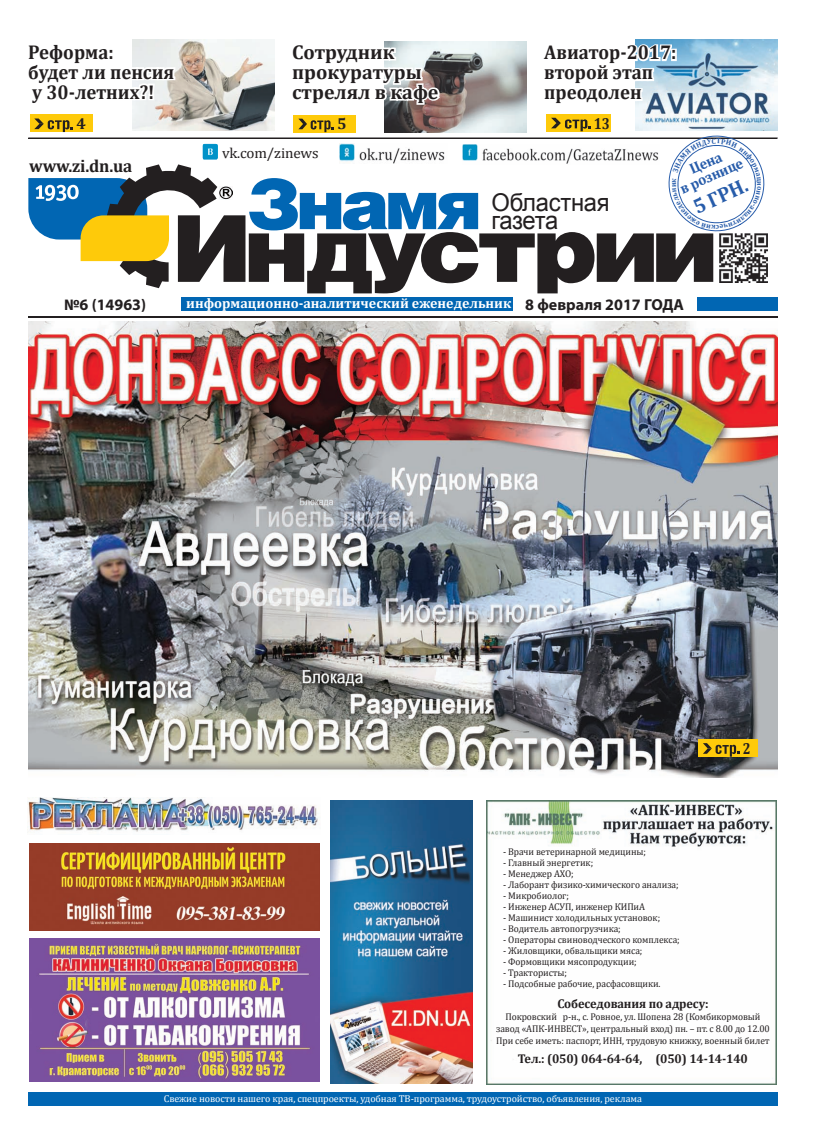
<style>
.page{position:relative;width:820px;height:1134px;background:#fff}
.page>*{position:absolute;margin:0;border:0;box-sizing:border-box;transform-origin:0 0}
.t1{font:24.5px/18px "Arial";letter-spacing:-.01em;color:#231f20}
.t2{font:700 20.6px "Cambria";color:#275caa}
.t3{font:700 20px/20px "Cambria";color:#231f20;scale:.94 1}
.t4{font:700 20px/20px "Cambria";color:#231f20}
.t5{font:700 17.6px "Cambria";letter-spacing:-.01em;color:#231f20}
.t6{font:700 16px "Myriad Pro";color:#231f20}
.t7{font:700 16px "Cambria";color:#231f20}
.t8{font:700 16px "Cambria";color:#231f20;scale:.86 1}
.t9{font:700 16px "Cambria";color:#231f20;scale:.84 1}
.t10{font:14.7px "Cambria";letter-spacing:-.01em;color:#231f20}
.t11{font:700 14.7px/14px "Cambria";color:#275caa;text-align:center}
.t12{font:700 14px "Cambria";color:#fff}
.t13{font:700 12.7px "Cambria";letter-spacing:-.01em;color:#231f20}
.t14{font:10px "Cambria";letter-spacing:-.01em;color:#fff}
.t15{font:9.8px/12px "Cambria";letter-spacing:-.01em;color:#231f20;text-align:center}
.t16{font:700 7.5px "Cambria";color:#275caa}
.s1{font-family:"Myriad Pro";font-size:16px;color:#231f20}
</style>
<div class="page">
<img style="left:132px;top:40px;width:142px;height:78px">
<img style="left:384px;top:41px;width:142px;height:77px">
<svg style="left:384px;top:42px;width:58px;height:65px"></svg>
<div style="left:152px;top:298px;width:625px;height:13px;background:#0166b3"></div>
<div style="left:512px;top:297px;width:184px;height:14px;background:#fff"></div>
<div style="left:29px;top:298px;width:152px;height:13px;background:#fff"></div>
<hr style="left:28px;top:316px;width:749px;height:1px;background:#231f20">
<div style="left:28px;top:1092px;width:749px;height:13px;background:#0166b3"></div>
<div style="left:30px;top:115px;width:63px;height:17px;background:#feca0a"></div>
<div style="left:293px;top:115px;width:63px;height:17px;background:#feca0a"></div>
<div style="left:545px;top:114px;width:65px;height:17px;background:#feca0a"></div>
<img style="left:635px;top:40px;width:142px;height:78px">
<svg style="left:635px;top:42px;width:41px;height:65px"></svg>
<svg style="left:132px;top:41px;width:46px;height:65px"></svg>
<img style="left:486px;top:801px;width:290px;height:283px">
<img style="left:29px;top:939px;width:290px;height:143px">
<img style="left:29px;top:844px;width:290px;height:87px">
<img style="left:330px;top:800px;width:142px;height:284px">
<img style="left:28px;top:797px;width:290px;height:35px">
<img style="left:28px;top:322px;width:749px;height:455px">
<div style="left:697px;top:739px;width:60px;height:18px;background:#feca0a"></div>
<svg style="left:703px;top:743px;width:36px;height:14px"></svg>
<svg style="left:28px;top:118px;width:749px;height:175px"></svg>
<p class="t3" style="left:28px;top:41px;width:157px">Реформа:<br>будет ли пенсия у 30-летних?!</p>
<p class="t4" style="left:292px;top:41px;width:148px">Сотрудник прокуратуры стрелял в кафе</p>
<p class="t3" style="left:544px;top:42px;width:142px">Авиатор-2017: второй этап преодолен</p>
<p class="t7" style="left:76px;top:112px;width:11px">4</p>
<p class="t7" style="left:337px;top:112px;width:11px">5</p>
<p class="t8" style="left:593px;top:112px;width:20px">13</p>
<p class="t5" style="left:29px;top:154px;width:104px">www.zi.dn.ua</p>
<p class="t10" style="left:222px;top:145px;width:98px">vk.com/zinews</p>
<p class="t1" style="left:491px;top:194px;width:120px">Областная газета</p>
<p class="t11" style="left:671px;top:170px;width:69px;rotate:-24deg">Цена<br>в рознице</p>
<p class="t2" style="left:688px;top:194px;width:59px;rotate:-24deg">5 ГРН.</p>
<p class="t16" style="left:764px;top:181px;width:6px;rotate:90deg">и</p>
<p class="t6" style="left:64px;top:295px;width:84px">№6 (14963)</p>
<p class="t12" style="left:186px;top:294px;width:499px">информационно-аналитический еженедельник <span class="s1">8 февраля 2017 ГОДА</span></p>
<p class="t9" style="left:742px;top:737px;width:11px">2</p>
<p class="t15" style="left:503px;top:846px;width:144px">- Врачи ветеринарной медицины;</p>
<p class="t15" style="left:503px;top:857px;width:92px">- Главный энергетик;</p>
<p class="t15" style="left:503px;top:868px;width:72px">- Менеджер АХО;</p>
<p class="t15" style="left:503px;top:879px;width:177px">- Лаборант физико-химического анализа;</p>
<p class="t15" style="left:503px;top:890px;width:67px">- Микробиолог;</p>
<p class="t15" style="left:503px;top:901px;width:143px">- Инженер АСУП, инженер КИПиА</p>
<p class="t15" style="left:503px;top:912px;width:158px">- Машинист холодильных установок;</p>
<p class="t15" style="left:503px;top:923px;width:119px">- Водитель автопогрузчика;</p>
<p class="t15" style="left:503px;top:934px;width:178px">- Операторы свиноводческого комплекса;</p>
<p class="t15" style="left:503px;top:945px;width:141px">- Жиловщики, обвальщики мяса;</p>
<p class="t15" style="left:503px;top:956px;width:135px">- Формовщики мясопродукции;</p>
<p class="t15" style="left:503px;top:967px;width:65px">- Трактористы;</p>
<p class="t15" style="left:503px;top:978px;width:159px">- Подсобные рабочие, расфасовщики.</p>
<p class="t13" style="left:557px;top:995px;width:153px">Собеседования по адресу:</p>
<p class="t15" style="left:496px;top:1011px;width:275px">Покровский р-н., с. Ровное, ул. Шопена 28 (Комбикормовый завод «АПК-ИНВЕСТ», центральный вход) пн. – пт. с 8.00 до 12.00<br>При себе иметь: паспорт, ИНН, трудовую книжку, военный билет</p>
<p class="t13" style="left:517px;top:1050px;width:231px">Тел.: (050) 064-64-64, (050) 14-14-140</p>
<p class="t14" style="left:164px;top:1093px;width:479px">Свежие новости нашего края, спецпроекты, удобная ТВ-программа, трудоустройство, объявления, реклама</p>
</div>
